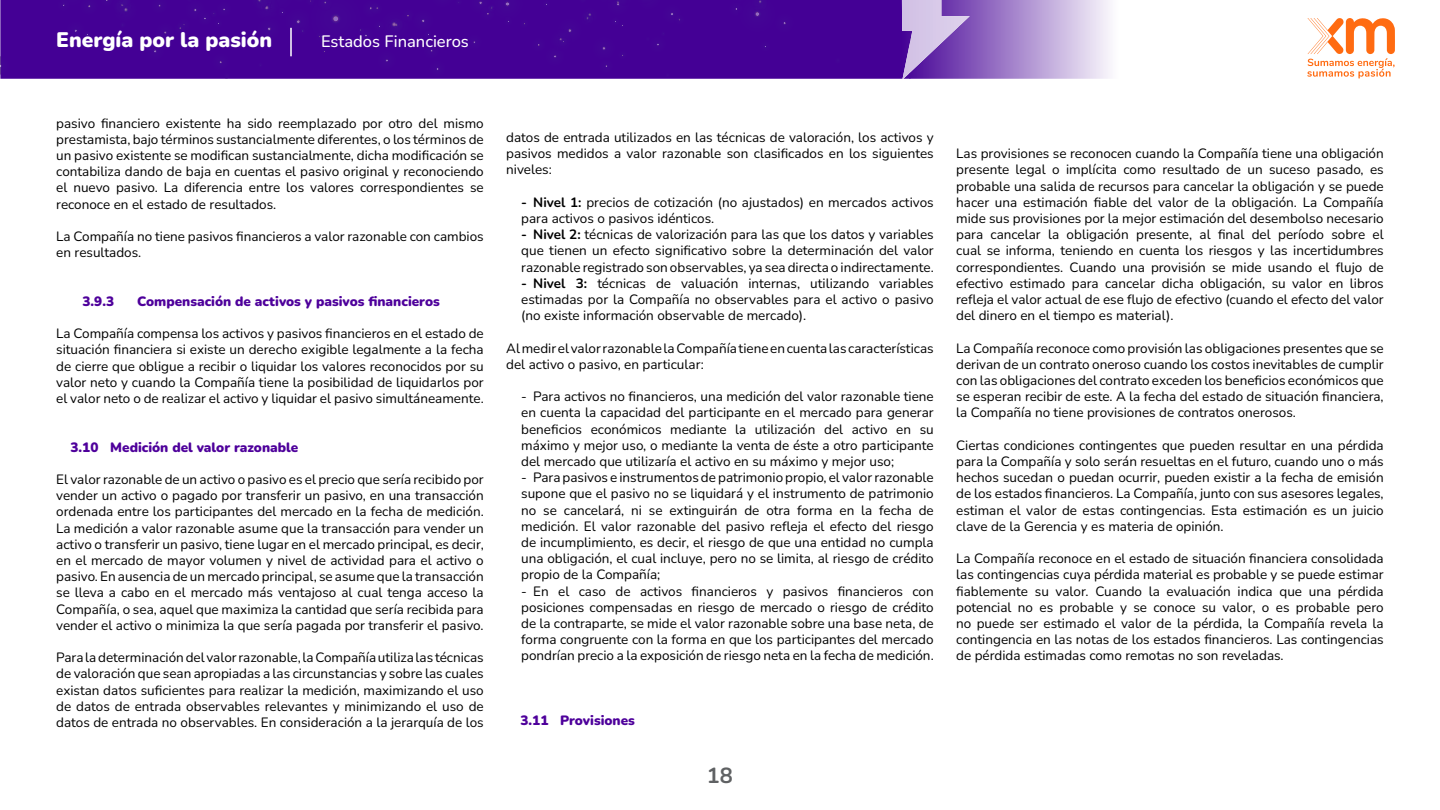
<style>
.page{position:relative;width:1440px;height:810px;background:#fff}
.page>*{position:absolute;margin:0;border:0;box-sizing:border-box;transform-origin:0 0}
.t1{font:700 21.75px "Nunito";color:#5f6163}
.t2{font:900 21px "Nunito";color:#fff}
.t3{font:500 16.5px "Nunito";color:#fff}
.t4{font:13.5px/16.2px "Nunito";color:#000;text-align:justify}
.t5{font:900 13.5px "Nunito";color:#4e009b}
.s1{font-weight:700}
</style>
<div class="page">
<div style="left:0;top:0;width:902px;height:79px;background:#440095"></div>
<img style="left:970px;top:27px;width:140px;height:52px">
<img style="left:970px;top:0;width:140px;height:27px">
<img style="left:902px;top:0;width:68px;height:79px">
<svg style="left:1307px;top:18px;width:88px;height:61px"></svg>
<svg style="left:759px;top:41px;width:12px;height:11px"></svg>
<svg style="left:0;top:56px;width:9px;height:19px"></svg>
<svg style="left:834px;top:57px;width:7px;height:7px"></svg>
<div style="left:728px;top:0;width:66px;height:33px;background:#440195"></div>
<img style="left:751px;top:0;width:17px;height:11px">
<div style="left:249px;top:0;width:435px;height:77px;background:#440095"></div>
<div style="left:57px;top:0;width:178px;height:79px;background:#440095"></div>
<hr style="left:290px;top:28px;width:2px;height:28px;background:#fff">
<h2 class="t2" style="left:56px;top:25px;width:217px">Energía por la pasión</h2>
<p class="t3" style="left:321px;top:29px;width:149px">Estados Financieros</p>
<p class="t4" style="left:56px;top:114px;width:429px">pasivo financiero existente ha sido reemplazado por otro del mismo prestamista, bajo términos sustancialmente diferentes, o los términos de un pasivo existente se modifican sustancialmente, dicha modificación se contabiliza dando de baja en cuentas el pasivo original y reconociendo el nuevo pasivo. La diferencia entre los valores correspondientes se reconoce en el estado de resultados.</p>
<p class="t4" style="left:56px;top:228px;width:429px">La Compañía no tiene pasivos financieros a valor razonable con cambios en resultados.</p>
<p class="t5" style="left:82px;top:292px;width:33px">3.9.3</p>
<p class="t5" style="left:137px;top:292px;width:304px">Compensación de activos y pasivos financieros</p>
<p class="t4" style="left:56px;top:325px;width:429px">La Compañía compensa los activos y pasivos financieros en el estado de situación financiera si existe un derecho exigible legalmente a la fecha de cierre que obligue a recibir o liquidar los valores reconocidos por su valor neto y cuando la Compañía tiene la posibilidad de liquidarlos por el valor neto o de realizar el activo y liquidar el pasivo simultáneamente.</p>
<p class="t5" style="left:71px;top:438px;width:229px">3.10 Medición del valor razonable</p>
<p class="t4" style="left:56px;top:471px;width:429px">El valor razonable de un activo o pasivo es el precio que sería recibido por vender un activo o pagado por transferir un pasivo, en una transacción ordenada entre los participantes del mercado en la fecha de medición.<br>La medición a valor razonable asume que la transacción para vender un activo o transferir un pasivo, tiene lugar en el mercado principal, es decir, en el mercado de mayor volumen y nivel de actividad para el activo o pasivo. En ausencia de un mercado principal, se asume que la transacción se lleva a cabo en el mercado más ventajoso al cual tenga acceso la Compañía, o sea, aquel que maximiza la cantidad que sería recibida para vender el activo o minimiza la que sería pagada por transferir el pasivo.</p>
<p class="t4" style="left:56px;top:649px;width:429px">Para la determinación del valor razonable, la Compañía utiliza las técnicas de valoración que sean apropiadas a las circunstancias y sobre las cuales existan datos suficientes para realizar la medición, maximizando el uso de datos de entrada observables relevantes y minimizando el uso de datos de entrada no observables. En consideración a la jerarquía de los</p>
<p class="t4" style="left:506px;top:129px;width:429px">datos de entrada utilizados en las técnicas de valoración, los activos y pasivos medidos a valor razonable son clasificados en los siguientes niveles:</p>
<p class="t4" style="left:521px;top:193px;width:414px"><span class="s1">- Nivel 1:</span> precios de cotización (no ajustados) en mercados activos para activos o pasivos idénticos.</p>
<p class="t4" style="left:521px;top:226px;width:414px"><span class="s1">- Nivel 2:</span> técnicas de valorización para las que los datos y variables que tienen un efecto significativo sobre la determinación del valor razonable registrado son observables, ya sea directa o indirectamente.</p>
<p class="t4" style="left:521px;top:274px;width:414px"><span class="s1">- Nivel 3:</span> técnicas de valuación internas, utilizando variables estimadas por la Compañía no observables para el activo o pasivo (no existe información observable de mercado).</p>
<p class="t4" style="left:506px;top:339px;width:429px">Al medir el valor razonable la Compañía tiene en cuenta las características del activo o pasivo, en particular:</p>
<p class="t4" style="left:521px;top:388px;width:414px">- Para activos no financieros, una medición del valor razonable tiene en cuenta la capacidad del participante en el mercado para generar beneficios económicos mediante la utilización del activo en su máximo y mejor uso, o mediante la venta de éste a otro participante del mercado que utilizaría el activo en su máximo y mejor uso;</p>
<p class="t4" style="left:521px;top:469px;width:414px">- Para pasivos e instrumentos de patrimonio propio, el valor razonable supone que el pasivo no se liquidará y el instrumento de patrimonio no se cancelará, ni se extinguirán de otra forma en la fecha de medición. El valor razonable del pasivo refleja el efecto del riesgo de incumplimiento, es decir, el riesgo de que una entidad no cumpla una obligación, el cual incluye, pero no se limita, al riesgo de crédito propio de la Compañía;</p>
<p class="t4" style="left:521px;top:582px;width:414px">- En el caso de activos financieros y pasivos financieros con posiciones compensadas en riesgo de mercado o riesgo de crédito de la contraparte, se mide el valor razonable sobre una base neta, de forma congruente con la forma en que los participantes del mercado pondrían precio a la exposición de riesgo neta en la fecha de medición.</p>
<p class="t5" style="left:520px;top:711px;width:116px">3.11 Provisiones</p>
<h1 class="t1" style="left:707px;top:760px;width:28px">18</h1>
<p class="t4" style="left:956px;top:145px;width:429px">Las provisiones se reconocen cuando la Compañía tiene una obligación presente legal o implícita como resultado de un suceso pasado, es probable una salida de recursos para cancelar la obligación y se puede hacer una estimación fiable del valor de la obligación. La Compañía mide sus provisiones por la mejor estimación del desembolso necesario para cancelar la obligación presente, al final del período sobre el cual se informa, teniendo en cuenta los riesgos y las incertidumbres correspondientes. Cuando una provisión se mide usando el flujo de efectivo estimado para cancelar dicha obligación, su valor en libros refleja el valor actual de ese flujo de efectivo (cuando el efecto del valor del dinero en el tiempo es material).</p>
<p class="t4" style="left:956px;top:339px;width:429px">La Compañía reconoce como provisión las obligaciones presentes que se derivan de un contrato oneroso cuando los costos inevitables de cumplir con las obligaciones del contrato exceden los beneficios económicos que se esperan recibir de este. A la fecha del estado de situación financiera, la Compañía no tiene provisiones de contratos onerosos.</p>
<p class="t4" style="left:956px;top:436px;width:429px">Ciertas condiciones contingentes que pueden resultar en una pérdida para la Compañía y solo serán resueltas en el futuro, cuando uno o más hechos sucedan o puedan ocurrir, pueden existir a la fecha de emisión de los estados financieros. La Compañía, junto con sus asesores legales, estiman el valor de estas contingencias. Esta estimación es un juicio clave de la Gerencia y es materia de opinión.</p>
<p class="t4" style="left:956px;top:550px;width:429px">La Compañía reconoce en el estado de situación financiera consolidada las contingencias cuya pérdida material es probable y se puede estimar fiablemente su valor. Cuando la evaluación indica que una pérdida potencial no es probable y se conoce su valor, o es probable pero no puede ser estimado el valor de la pérdida, la Compañía revela la contingencia en las notas de los estados financieros. Las contingencias de pérdida estimadas como remotas no son reveladas.</p>
</div>
